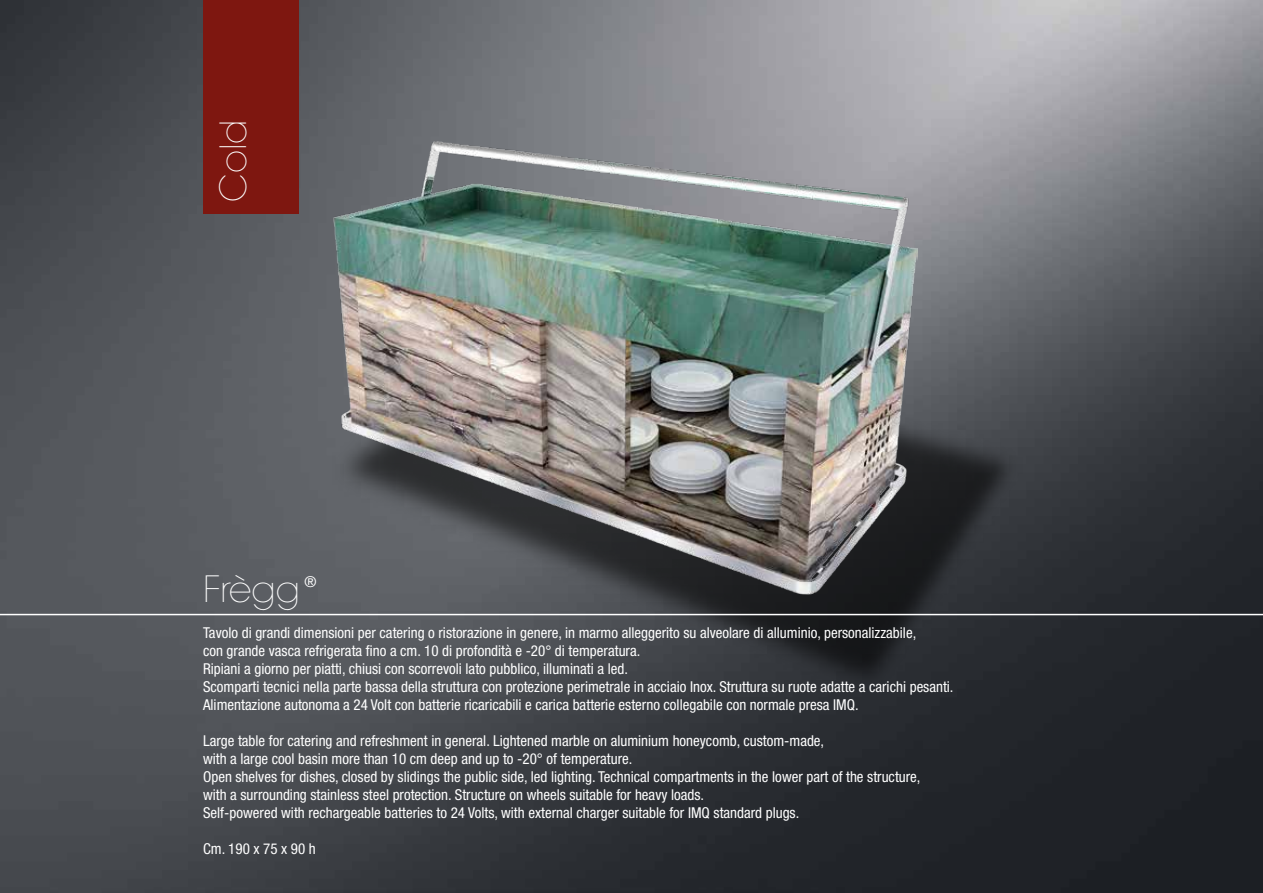
<style>
.page{position:relative;width:1263px;height:893px;background:#fff}
.page>*{position:absolute;margin:0;border:0;box-sizing:border-box;transform-origin:0 0}
.t1{font:200 36px "ITC Avant Garde Std";color:#fff}
.t2{font:condensed 15px/18px "Helvetica Neue LT Std";color:#fff}
.t3{font:15px "Helvetica Neue LT Std";color:#fff}
</style>
<div class="page">
<img style="left:0;top:0;width:1263px;height:893px">
<div style="left:203px;top:0;width:96px;height:213px;background:#7e1710"></div>
<img style="left:333px;top:140px;width:689px;height:554px">
<img style="left:333px;top:141px;width:585px;height:453px">
<hr style="left:0;top:614px;width:1263px;height:1px;background:#fff">
<h1 class="t1" style="left:212px;top:202px;width:84px;rotate:-90deg">Cold</h1>
<h1 class="t1" style="left:203px;top:568px;width:99px">Frègg</h1>
<p class="t3" style="left:305px;top:572px;width:13px">®</p>
<p class="t2" style="left:203px;top:623px;width:752px">Tavolo di grandi dimensioni per catering o ristorazione in genere, in marmo alleggerito su alveolare di alluminio, personalizzabile,<br>con grande vasca refrigerata fino a cm. 10 di profondità e -20° di temperatura.<br>Ripiani a giorno per piatti, chiusi con scorrevoli lato pubblico, illuminati a led.<br>Scomparti tecnici nella parte bassa della struttura con protezione perimetrale in acciaio Inox. Struttura su ruote adatte a carichi pesanti.<br>Alimentazione autonoma a 24 Volt con batterie ricaricabili e carica batterie esterno collegabile con normale presa IMQ.</p>
<p class="t2" style="left:203px;top:731px;width:719px">Large table for catering and refreshment in general. Lightened marble on aluminium honeycomb, custom-made,<br>with a large cool basin more than 10 cm deep and up to -20° of temperature.<br>Open shelves for dishes, closed by slidings the public side, led lighting. Technical compartments in the lower part of the structure, with a surrounding stainless steel protection. Structure on wheels suitable for heavy loads.<br>Self-powered with rechargeable batteries to 24 Volts, with external charger suitable for IMQ standard plugs.</p>
<p class="t2" style="left:203px;top:839px;width:114px">Cm. 190 x 75 x 90 h</p>
</div>
